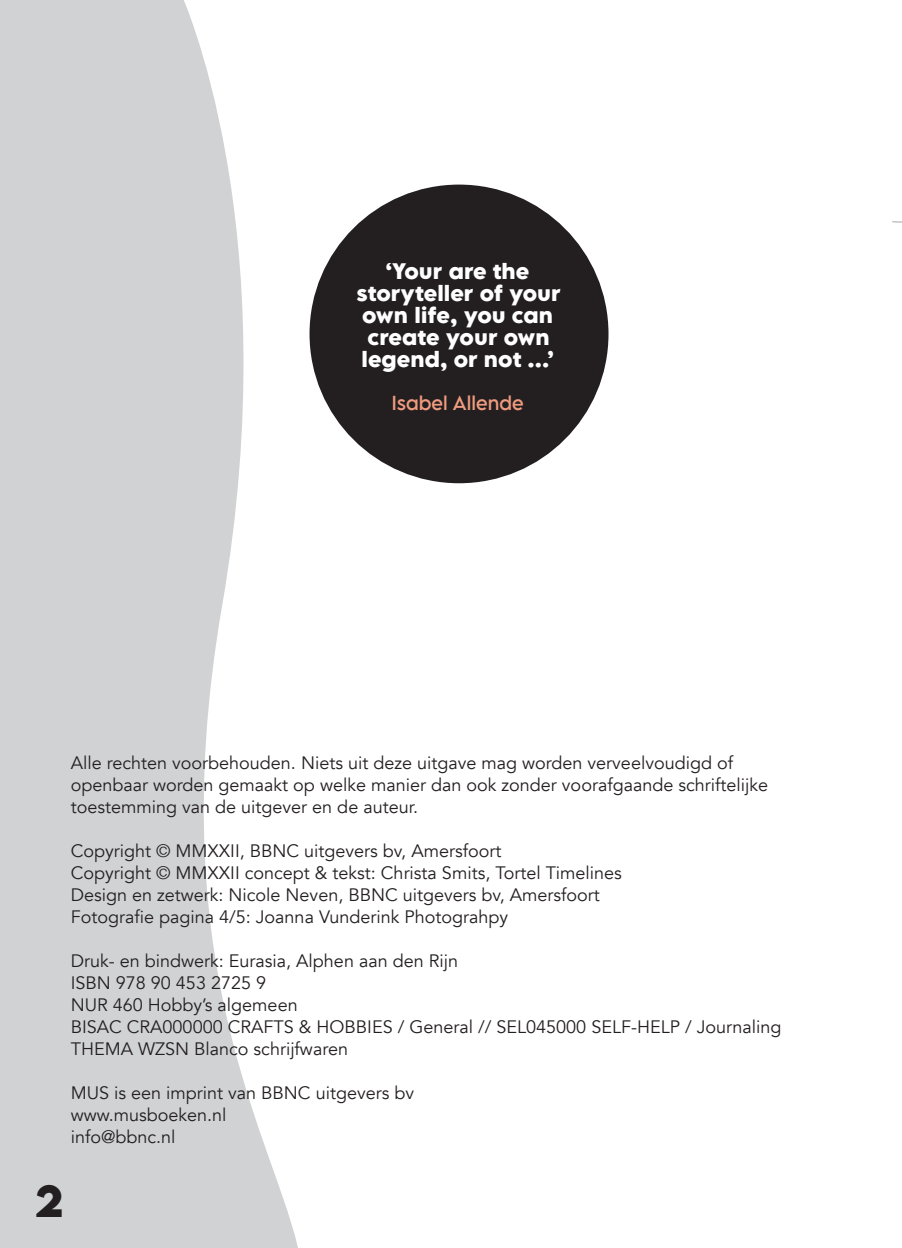
<style>
.page{position:relative;width:902px;height:1248px;background:#fff}
.page>*{position:absolute;margin:0;border:0;box-sizing:border-box;transform-origin:0 0}
.t1{font:700 40px "LEMONMILK Pro FTR";color:#231f20}
.t2{font:700 20px/22px "LEMONMILK Pro FTR";color:#fff;text-align:center}
.t3{font:18px/22px "Avenir";color:#231f20}
.t4{font:18px "LEMONMILK Pro FTR";color:#ef9b7f}
</style>
<div class="page">
<svg style="left:0;top:0;width:298px;height:1248px;fill:#d1d2d4"></svg>
<svg style="left:892px;top:221px;width:9px;height:2px"></svg>
<div style="left:309px;top:185px;width:299px;height:298px;background:#231f20;border-radius:50%"></div>
<p class="t2" style="left:356px;top:261px;width:206px">‘Your are the storyteller of your own life, you can create your own legend, or not ...’</p>
<p class="t4" style="left:391px;top:391px;width:133px">Isabel Allende</p>
<p class="t3" style="left:71px;top:752px;width:698px">Alle rechten voorbehouden. Niets uit deze uitgave mag worden verveelvoudigd of openbaar worden gemaakt op welke manier dan ook zonder voorafgaande schriftelijke toestemming van de uitgever en de auteur.</p>
<p class="t3" style="left:71px;top:840px;width:552px">Copyright © MMXXII, BBNC uitgevers bv, Amersfoort<br>Copyright © MMXXII concept &amp; tekst: Christa Smits, Tortel Timelines Design en zetwerk: Nicole Neven, BBNC uitgevers bv, Amersfoort Fotografie pagina 4/5: Joanna Vunderink Photograhpy</p>
<p class="t3" style="left:71px;top:950px;width:712px">Druk- en bindwerk: Eurasia, Alphen aan den Rijn<br>ISBN 978 90 453 2725 9<br>NUR 460 Hobby’s algemeen<br>BISAC CRA000000 CRAFTS &amp; HOBBIES / General // SEL045000 SELF-HELP / Journaling THEMA WZSN Blanco schrijfwaren</p>
<p class="t3" style="left:71px;top:1082px;width:345px">MUS is een imprint van BBNC uitgevers bv www.musboeken.nl<br>info@bbnc.nl</p>
<h1 class="t1" style="left:35px;top:1174px;width:29px">2</h1>
</div>
